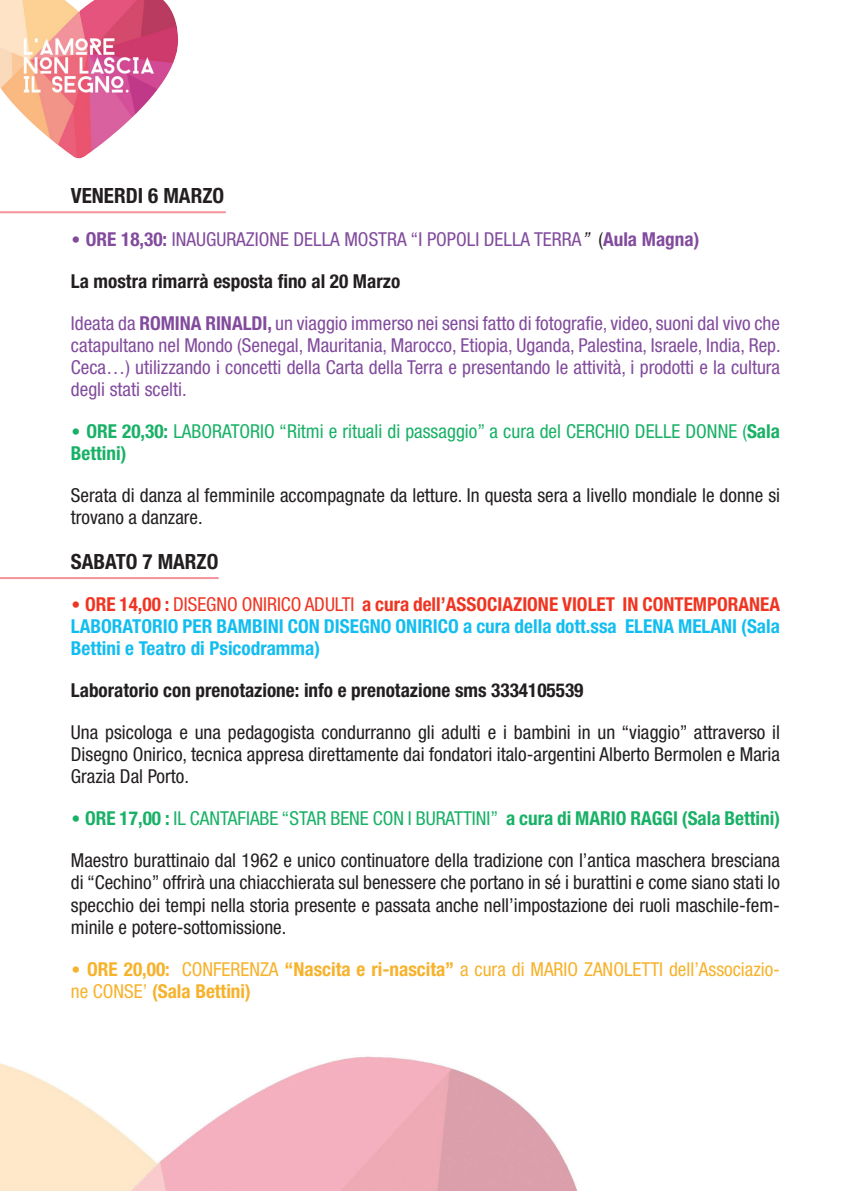
<style>
.page{position:relative;width:851px;height:1191px;background:#fff}
.page>*{position:absolute;margin:0;border:0;box-sizing:border-box;transform-origin:0 0}
.t1{font:700 condensed 21px "Helvetica Neue";color:#231f20}
.t2{font:condensed 19.2px/22px "Helvetica Neue";color:#231f20;text-align:justify}
.t3{font:condensed 19.2px/22px "Helvetica Neue";color:#824b9d;text-align:justify}
.t4{font:700 condensed 19.2px/22px "Helvetica Neue";color:#12bdf0;text-align:justify}
.t5{font:condensed 19.2px/22px "Helvetica Neue";color:#f7b22b}
.t6{font:700 condensed 19.2px "Helvetica Neue";color:#231f20}
.t7{font:condensed 19.2px/22px "Helvetica Neue";color:#18b166}
.t8{font:700 condensed 19.2px "Helvetica Neue";color:#18b166}
.s1{font-family:"DIN";font-stretch:normal}
.s2{font-weight:700}
.s3{font-style:italic;color:#231f20}
.s4{color:#231f20}
.s5{font-family:"DIN";font-weight:400;font-stretch:normal;color:#ef3522}
.s6{color:#ef3522}
.s7{font-weight:400;color:#ef3522}
.s8{font-family:"DIN";font-weight:400;font-stretch:normal}
.s9{font-weight:400}
</style>
<div class="page">
<img style="left:0;top:1056px;width:578px;height:135px">
<img style="left:0;top:0;width:178px;height:159px">
<hr style="left:0;top:577px;width:219px;height:2px;background:#f5929a">
<hr style="left:0;top:211px;width:226px;height:2px;background:#f5929a">
<p class="t1" style="left:71px;top:183px;width:155px">VENERDI 6 MARZO</p>
<p class="t3" style="left:71px;top:228px;width:630px"><span class="s1">•</span> <span class="s2">ORE 18,30:</span> INAUGURAZIONE DELLA MOSTRA “I POPOLI DELLA TERRA<span class="s3">”</span> <span class="s4">(</span><span class="s2">Aula Magna)</span></p>
<p class="t6" style="left:71px;top:269px;width:331px">La mostra rimarrà esposta fino al 20 Marzo</p>
<p class="t3" style="left:71px;top:312px;width:711px">Ideata da <span class="s2">ROMINA RINALDI,</span> un viaggio immerso nei sensi fatto di fotografie, video, suoni dal vivo che catapultano nel Mondo (Senegal, Mauritania, Marocco, Etiopia, Uganda, Palestina, Israele, India, Rep.<br>Ceca…) utilizzando i concetti della Carta della Terra e presentando le attività, i prodotti e la cultura degli stati scelti.</p>
<p class="t7" style="left:71px;top:420px;width:710px"><span class="s1">•</span> <span class="s2">ORE 20,30:</span> LABORATORIO “Ritmi e rituali di passaggio” a cura del CERCHIO DELLE DONNE (<span class="s2">Sala<br>Bettini)</span></p>
<p class="t2" style="left:71px;top:484px;width:710px">Serata di danza al femminile accompagnate da letture. In questa sera a livello mondiale le donne si trovano a danzare.</p>
<p class="t1" style="left:71px;top:548px;width:149px">SABATO 7 MARZO</p>
<p class="t4" style="left:71px;top:592px;width:710px"><span class="s5">•</span> <span class="s6">ORE 14,00 :</span> <span class="s7">DISEGNO ONIRICO ADULTI</span> <span class="s6">a cura dell’ASSOCIAZIONE VIOLET IN CONTEMPORANEA </span>LABORATORIO PER BAMBINI CON DISEGNO ONIRICO a cura della dott.ssa ELENA MELANI (Sala Bettini e Teatro di Psicodramma)</p>
<p class="t6" style="left:71px;top:678px;width:514px">Laboratorio con prenotazione: info e prenotazione sms 3334105539</p>
<p class="t2" style="left:71px;top:721px;width:710px">Una psicologa e una pedagogista condurranno gli adulti e i bambini in un “viaggio” attraverso il Disegno Onirico, tecnica appresa direttamente dai fondatori italo-argentini Alberto Bermolen e Maria Grazia Dal Porto.</p>
<p class="t8" style="left:71px;top:807px;width:710px"><span class="s8">•</span> ORE 17,00 : <span class="s9">IL CANTAFIABE “STAR BENE CON I BURATTINI”</span> a cura di MARIO RAGGI (Sala Bettini)</p>
<p class="t2" style="left:71px;top:849px;width:710px">Maestro burattinaio dal 1962 e unico continuatore della tradizione con l’antica maschera bresciana di “Cechino” offrirà una chiacchierata sul benessere che portano in sé i burattini e come siano stati lo specchio dei tempi nella storia presente e passata anche nell’impostazione dei ruoli maschile-fem&shy;minile e potere-sottomissione.</p>
<p class="t5" style="left:71px;top:957px;width:710px"><span class="s1">•</span> <span class="s2">ORE 20,00:</span> CONFERENZA <span class="s2">“Nascita e ri-nascita”</span> a cura di MARIO ZANOLETTI dell’Associazio&shy;ne CONSE’ <span class="s2">(Sala Bettini)</span></p>
</div>
